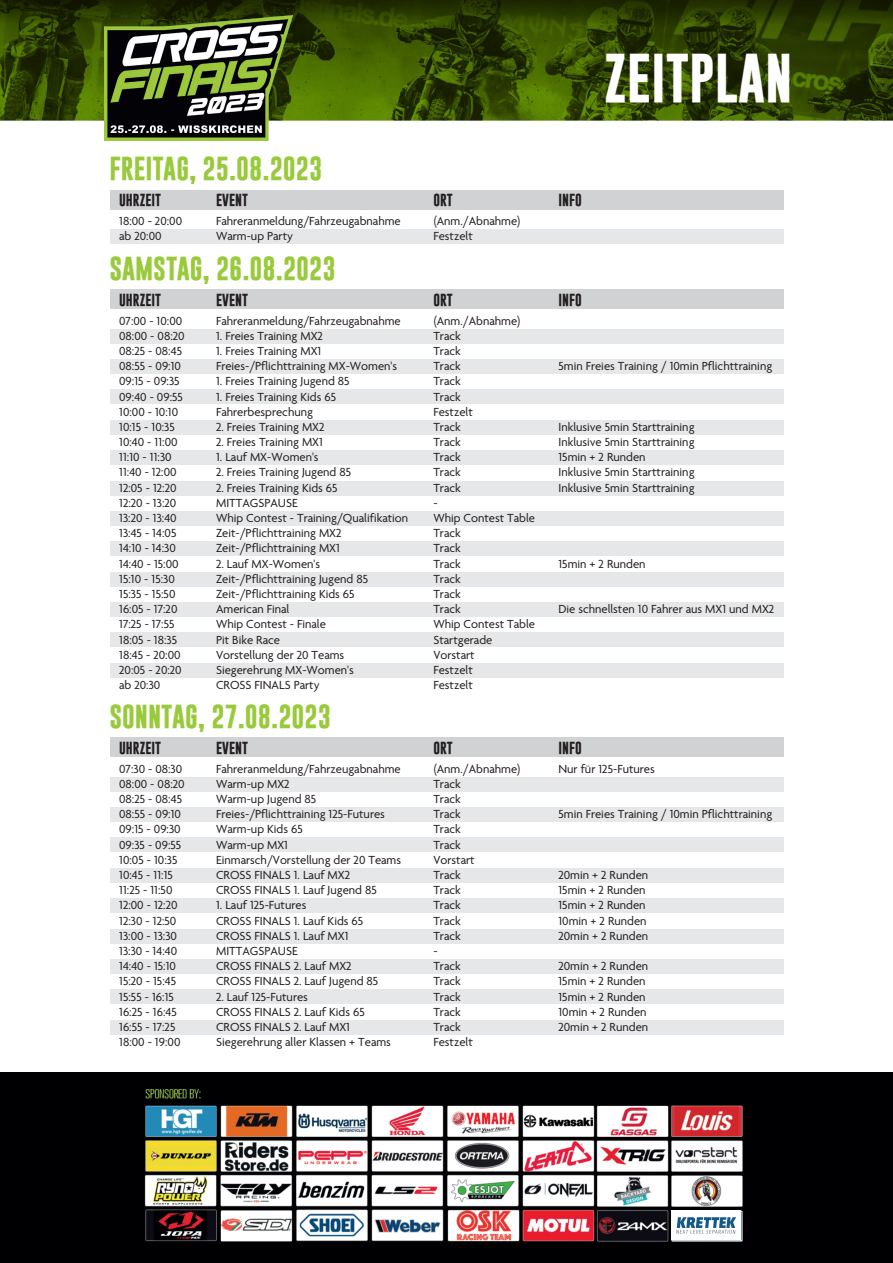
<style>
.page{position:relative;width:893px;height:1263px;background:#fff}
.page>*{position:absolute;margin:0;border:0;box-sizing:border-box;transform-origin:0 0}
.t1{font:700 49.95px "Gobold";color:#fff}
.t2{font:700 24.15px "Gobold";color:#99ca3b}
.t3{font:12.6px/15.1px "Agenda One";color:#231f20}
.t4{font:700 12.6px "Gobold";color:#231f20}
</style>
<div class="page">
<img style="left:0;top:0;width:893px;height:122px">
<div style="left:0;top:1072px;width:893px;height:191px;background:#000002"></div>
<img style="left:105px;top:16px;width:188px;height:124px">
<div style="left:110px;top:289px;width:674px;height:20px;background:#d1d2d4"></div>
<div style="left:110px;top:359px;width:674px;height:15px;background:#e6e7e9"></div>
<div style="left:110px;top:420px;width:674px;height:15px;background:#e6e7e9"></div>
<div style="left:110px;top:511px;width:674px;height:15px;background:#e6e7e9"></div>
<div style="left:110px;top:602px;width:674px;height:15px;background:#e6e7e9"></div>
<div style="left:110px;top:389px;width:674px;height:15px;background:#e6e7e9"></div>
<div style="left:110px;top:450px;width:674px;height:15px;background:#e6e7e9"></div>
<div style="left:110px;top:541px;width:674px;height:15px;background:#e6e7e9"></div>
<div style="left:110px;top:632px;width:674px;height:15px;background:#e6e7e9"></div>
<div style="left:110px;top:329px;width:674px;height:14px;background:#e6e7e9"></div>
<div style="left:110px;top:481px;width:674px;height:14px;background:#e6e7e9"></div>
<div style="left:110px;top:572px;width:674px;height:15px;background:#e6e7e9"></div>
<div style="left:110px;top:663px;width:674px;height:15px;background:#e6e7e9"></div>
<div style="left:110px;top:737px;width:674px;height:20px;background:#d1d2d4"></div>
<div style="left:110px;top:807px;width:674px;height:15px;background:#e6e7e9"></div>
<div style="left:110px;top:868px;width:674px;height:15px;background:#e6e7e9"></div>
<div style="left:110px;top:959px;width:674px;height:15px;background:#e6e7e9"></div>
<div style="left:110px;top:837px;width:674px;height:15px;background:#e6e7e9"></div>
<div style="left:110px;top:898px;width:674px;height:15px;background:#e6e7e9"></div>
<div style="left:110px;top:989px;width:674px;height:15px;background:#e6e7e9"></div>
<div style="left:110px;top:777px;width:674px;height:15px;background:#e6e7e9"></div>
<div style="left:110px;top:929px;width:674px;height:14px;background:#e6e7e9"></div>
<div style="left:110px;top:1020px;width:674px;height:15px;background:#e6e7e9"></div>
<div style="left:110px;top:190px;width:674px;height:20px;background:#d1d2d4"></div>
<div style="left:110px;top:229px;width:674px;height:15px;background:#e6e7e9"></div>
<img style="left:144px;top:1088px;width:599px;height:154px">
<div style="left:671px;top:1210px;width:70px;height:30px;background:#fff"></div>
<img style="left:676px;top:1217px;width:61px;height:17px">
<h2 class="t2" style="left:109px;top:153px;width:214px">FREITAG, 25.08.2023</h2>
<p class="t4" style="left:119px;top:192px;width:44px">UHRZEIT</p>
<p class="t4" style="left:216px;top:192px;width:34px">EVENT</p>
<p class="t4" style="left:433px;top:192px;width:21px">ORT</p>
<p class="t4" style="left:558px;top:192px;width:25px">INFO</p>
<p class="t3" style="left:119px;top:214px;width:65px">18:00 - 20:00 ab 20:00</p>
<p class="t3" style="left:216px;top:214px;width:186px">Fahreranmeldung/Fahrzeugabnahme<br>Warm-up Party</p>
<p class="t3" style="left:433px;top:214px;width:89px">(Anm./Abnahme)<br>Festzelt</p>
<h2 class="t2" style="left:109px;top:252px;width:228px">SAMSTAG, 26.08.2023</h2>
<p class="t4" style="left:119px;top:292px;width:44px">UHRZEIT</p>
<p class="t4" style="left:216px;top:292px;width:34px">EVENT</p>
<p class="t4" style="left:433px;top:292px;width:21px">ORT</p>
<p class="t4" style="left:558px;top:292px;width:25px">INFO</p>
<h1 class="t1" style="left:604px;top:45px;width:190px">ZEITPLAN</h1>
<p class="t3" style="left:119px;top:313px;width:67px">07:00 - 10:00<br>08:00 - 08:20<br>08:25 - 08:45<br>08:55 - 09:10<br>09:15 - 09:35<br>09:40 - 09:55<br>10:00 - 10:10<br>10:15 - 10:35<br>10:40 - 11:00<br>11:10 - 11:30<br>11:40 - 12:00<br>12:05 - 12:20<br>12:20 - 13:20<br>13:20 - 13:40<br>13:45 - 14:05<br>14:10 - 14:30<br>14:40 - 15:00<br>15:10 - 15:30<br>15:35 - 15:50<br>16:05 - 17:20<br>17:25 - 17:55<br>18:05 - 18:35<br>18:45 - 20:00<br>20:05 - 20:20 ab 20:30</p>
<p class="t3" style="left:216px;top:313px;width:186px">Fahreranmeldung/Fahrzeugabnahme</p>
<p class="t3" style="left:216px;top:328px;width:108px">1. Freies Training MX2</p>
<p class="t3" style="left:216px;top:344px;width:183px">1. Freies Training MX1<br>Freies-/Pflichttraining MX-Women's</p>
<p class="t3" style="left:216px;top:374px;width:135px">1. Freies Training Jugend 85</p>
<p class="t3" style="left:216px;top:389px;width:122px">1. Freies Training Kids 65<br>Fahrerbesprechung</p>
<p class="t3" style="left:216px;top:419px;width:110px">2. Freies Training MX2</p>
<p class="t3" style="left:216px;top:435px;width:108px">2. Freies Training MX1</p>
<p class="t3" style="left:216px;top:450px;width:104px">1. Lauf MX-Women's</p>
<p class="t3" style="left:216px;top:465px;width:137px">2. Freies Training Jugend 85</p>
<p class="t3" style="left:216px;top:480px;width:194px">2. Freies Training Kids 65<br>MITTAGSPAUSE<br>Whip Contest - Training/Qualifikation<br>Zeit-/Pflichttraining MX2<br>Zeit-/Pflichttraining MX1</p>
<p class="t3" style="left:216px;top:556px;width:154px">2. Lauf MX-Women's<br>Zeit-/Pflichttraining Jugend 85<br>Zeit-/Pflichttraining Kids 65<br>American Final<br>Whip Contest - Finale<br>Pit Bike Race<br>Vorstellung der 20 Teams<br>Siegerehrung MX-Women's<br>CROSS FINALS Party</p>
<h2 class="t2" style="left:109px;top:700px;width:223px">SONNTAG, 27.08.2023</h2>
<p class="t3" style="left:433px;top:313px;width:103px">(Anm./Abnahme)<br>Track<br>Track<br>Track<br>Track<br>Track<br>Festzelt<br>Track<br>Track<br>Track<br>Track<br>Track<br>-<br>Whip Contest Table<br>Track<br>Track<br>Track<br>Track<br>Track<br>Track<br>Whip Contest Table<br>Startgerade<br>Vorstart<br>Festzelt<br>Festzelt</p>
<p class="t3" style="left:558px;top:359px;width:215px">5min Freies Training / 10min Pflichttraining</p>
<p class="t3" style="left:558px;top:419px;width:138px">Inklusive 5min Starttraining<br>Inklusive 5min Starttraining<br>15min + 2 Runden<br>Inklusive 5min Starttraining<br>Inklusive 5min Starttraining</p>
<p class="t3" style="left:558px;top:556px;width:89px">15min + 2 Runden</p>
<p class="t3" style="left:558px;top:602px;width:217px">Die schnellsten 10 Fahrer aus MX1 und MX2</p>
<p class="t4" style="left:119px;top:740px;width:44px">UHRZEIT</p>
<p class="t4" style="left:216px;top:740px;width:34px">EVENT</p>
<p class="t4" style="left:433px;top:740px;width:21px">ORT</p>
<p class="t4" style="left:558px;top:740px;width:25px">INFO</p>
<p class="t3" style="left:119px;top:761px;width:67px">07:30 - 08:30<br>08:00 - 08:20<br>08:25 - 08:45<br>08:55 - 09:10<br>09:15 - 09:30<br>09:35 - 09:55<br>10:05 - 10:35<br>10:45 - 11:15<br>11:25 - 11:50<br>12:00 - 12:20<br>12:30 - 12:50<br>13:00 - 13:30<br>13:30 - 14:40<br>14:40 - 15:10<br>15:20 - 15:45<br>15:55 - 16:15<br>16:25 - 16:45<br>16:55 - 17:25<br>18:00 - 19:00</p>
<p class="t3" style="left:216px;top:761px;width:187px">Fahreranmeldung/Fahrzeugabnahme<br>Warm-up MX2<br>Warm-up Jugend 85<br>Freies-/Pflichttraining 125-Futures<br>Warm-up Kids 65<br>Warm-up MX1<br>Einmarsch/Vorstellung der 20 Teams<br>CROSS FINALS 1. Lauf MX2<br>CROSS FINALS 1. Lauf Jugend 85</p>
<p class="t3" style="left:216px;top:898px;width:164px">1. Lauf 125-Futures<br>CROSS FINALS 1. Lauf Kids 65<br>CROSS FINALS 1. Lauf MX1<br>MITTAGSPAUSE<br>CROSS FINALS 2. Lauf MX2<br>CROSS FINALS 2. Lauf Jugend 85</p>
<p class="t3" style="left:216px;top:989px;width:176px">2. Lauf 125-Futures<br>CROSS FINALS 2. Lauf Kids 65<br>CROSS FINALS 2. Lauf MX1<br>Siegerehrung aller Klassen + Teams</p>
<p class="t3" style="left:433px;top:761px;width:89px">(Anm./Abnahme)<br>Track<br>Track<br>Track<br>Track<br>Track<br>Vorstart<br>Track<br>Track<br>Track<br>Track<br>Track<br>-<br>Track<br>Track<br>Track<br>Track<br>Track<br>Festzelt</p>
<p class="t3" style="left:558px;top:761px;width:98px">Nur für 125-Futures</p>
<p class="t3" style="left:558px;top:807px;width:215px">5min Freies Training / 10min Pflichttraining</p>
<p class="t3" style="left:558px;top:867px;width:91px">20min + 2 Runden<br>15min + 2 Runden<br>15min + 2 Runden<br>10min + 2 Runden<br>20min + 2 Runden</p>
<p class="t3" style="left:558px;top:959px;width:91px">20min + 2 Runden<br>15min + 2 Runden<br>15min + 2 Runden<br>10min + 2 Runden<br>20min + 2 Runden</p>
</div>
